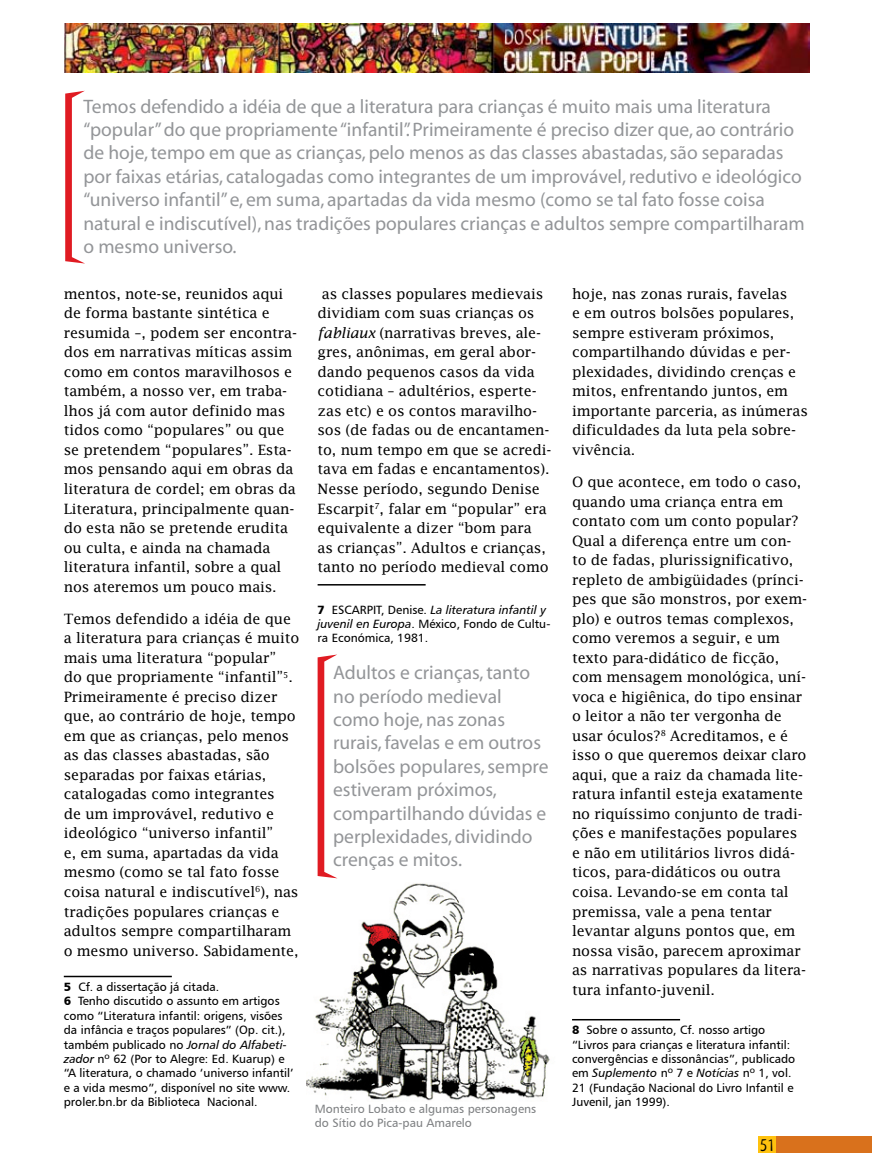
<style>
.page{position:relative;width:872px;height:1170px;background:#fff}
.page>*{position:absolute;margin:0;border:0;box-sizing:border-box;transform-origin:0 0}
.t1{font:19.5px/23.4px "Myriad";color:#939598}
.t2{font:18px "Myriad Tilt";color:#000}
.t3{font:14.25px/19.5px "Lucida Fax";letter-spacing:-.01em;color:#000}
.t4{font:12px/14.4px "Humanist 777 BT Roman B";color:#000}
.t5{font:12px "Humanist 777 BT Italic B";color:#000}
.t6{font:12px/14.4px "Humanist 777 BT Roman B";color:#808284}
.s1{font-family:"Humanist 777 BT Italic B"}
.s2{font-style:italic}
.s3{font-family:"Humanist 777 BT Roman B"}
</style>
<div class="page">
<div style="left:775px;top:1135px;width:97px;height:17px;background:#d9711c"></div>
<div style="left:758px;top:1135px;width:17px;height:17px;background:#ffc20e"></div>
<hr style="left:64px;top:975px;width:108px;height:2px;background:#000">
<hr style="left:317px;top:584px;width:108px;height:1px;background:#000">
<hr style="left:572px;top:1018px;width:108px;height:2px;background:#000">
<img style="left:65px;top:23px;width:744px;height:49px">
<svg style="left:65px;top:91px;width:20px;height:172px"></svg>
<svg style="left:317px;top:654px;width:20px;height:224px"></svg>
<img style="left:306px;top:883px;width:244px;height:218px">
<p class="t1" style="left:83px;top:95px;width:723px">Temos defendido a idéia de que a literatura para crianças é muito mais uma literatura “popular” do que propriamente “infantil”. Primeiramente é preciso dizer que, ao contrário de hoje, tempo em que as crianças, pelo menos as das classes abastadas, são separadas por faixas etárias, catalogadas como integrantes de um improvável, redutivo e ideológico “universo infantil” e, em suma, apartadas da vida mesmo (como se tal fato fosse coisa natural e indiscutível), nas tradições populares crianças e adultos sempre compartilharam o mesmo universo.</p>
<p class="t3" style="left:64px;top:284px;width:235px">mentos, note-se, reunidos aqui de forma bastante sintética e resumida –, podem ser encontra&shy;dos em narrativas míticas assim como em contos maravilhosos e também, a nosso ver, em traba&shy;lhos já com autor definido mas tidos como “populares” ou que se pretendem “populares”. Esta&shy;mos pensando aqui em obras da literatura de cordel; em obras da<br>Literatura, principalmente quan&shy;do esta não se pretende erudita ou culta, e ainda na chamada literatura infantil, sobre a qual nos ateremos um pouco mais.</p>
<p class="t3" style="left:64px;top:608px;width:237px">Temos defendido a idéia de que a literatura para crianças é muito mais uma literatura “popular”<br>do que propriamente “infantil” .<br>Primeiramente é preciso dizer que, ao contrário de hoje, tempo em que as crianças, pelo menos as das classes abastadas, são separadas por faixas etárias, catalogadas como integrantes<br>de um improvável, redutivo e ideológico “universo infantil”<br>e, em suma, apartadas da vida mesmo (como se tal fato fosse coisa natural e indiscutível ), nas tradições populares crianças e adultos sempre compartilharam o mesmo universo. Sabidamente,</p>
<p class="t4" style="left:78px;top:979px;width:142px">Cf. a dissertação já citada.</p>
<p class="t4" style="left:78px;top:993px;width:203px">Tenho discutido o assunto em artigos</p>
<p class="t4" style="left:64px;top:1008px;width:220px">como “Literatura infantil: origens, visões</p>
<p class="t4" style="left:64px;top:1022px;width:223px">da infância e traços populares” (Op. cit.),</p>
<p class="t4" style="left:64px;top:1036px;width:224px">também publicado no <span class="s1">Jornal do Alfabeti-</span></p>
<p class="t4" style="left:64px;top:1051px;width:222px"><span class="s1">zador</span> nº 62 (Por to Alegre: Ed. Kuarup) e</p>
<p class="t4" style="left:64px;top:1065px;width:231px">“A literatura, o chamado ‘universo infantil’</p>
<p class="t4" style="left:64px;top:1080px;width:228px">e a vida mesmo”, disponível no site www.</p>
<p class="t4" style="left:64px;top:1094px;width:195px">proler.bn.br da Biblioteca Nacional.</p>
<p class="t3" style="left:317px;top:284px;width:235px;text-indent:4px">as classes populares medievais dividiam com suas crianças os <span class="s2">fabliaux</span> (narrativas breves, ale&shy;gres, anônimas, em geral abor&shy;dando pequenos casos da vida cotidiana – adultérios, esperte&shy;zas etc) e os contos maravilho&shy;sos (de fadas ou de encantamen&shy;to, num tempo em que se acredi&shy;tava em fadas e encantamentos).<br>Nesse período, segundo Denise<br>Escarpit , falar em “popular” era equivalente a dizer “bom para<br>as crianças”. Adultos e crianças, tanto no período medieval como</p>
<p class="t5" style="left:332px;top:602px;width:216px"><span class="s3">ESCARPIT, Denise.</span> La literatura infantil y</p>
<p class="t4" style="left:317px;top:616px;width:234px"><span class="s1">juvenil en Europa</span>. México, Fondo de Cultu&shy;ra Económica, 1981.</p>
<h1 class="t1" style="left:333px;top:661px;width:217px">Adultos e crianças, tanto no período medieval como hoje, nas zonas rurais, favelas e em outros bolsões populares, sempre estiveram próximos, compartilhando dúvidas e perplexidades, dividindo crenças e mitos.</h1>
<p class="t6" style="left:315px;top:1101px;width:223px">Monteiro Lobato e algumas personagens do Sítio do Pica-pau Amarelo</p>
<p class="t3" style="left:572px;top:284px;width:237px">hoje, nas zonas rurais, favelas<br>e em outros bolsões populares, sempre estiveram próximos, compartilhando dúvidas e per&shy;plexidades, dividindo crenças e mitos, enfrentando juntos, em importante parceria, as inúmeras dificuldades da luta pela sobre&shy;vivência.</p>
<p class="t3" style="left:572px;top:472px;width:236px">O que acontece, em todo o caso, quando uma criança entra em contato com um conto popular?<br>Qual a diferença entre um con&shy;to de fadas, plurissignificativo, repleto de ambigüidades (prínci&shy;pes que são monstros, por exem&shy;plo) e outros temas complexos, como veremos a seguir, e um texto para-didático de ficção, com mensagem monológica, uní&shy;voca e higiênica, do tipo ensinar o leitor a não ter vergonha de usar óculos? Acreditamos, e é isso o que queremos deixar claro aqui, que a raiz da chamada lite&shy;ratura infantil esteja exatamente no riquíssimo conjunto de tradi&shy;ções e manifestações populares e não em utilitários livros didá&shy;ticos, para-didáticos ou outra coisa. Levando-se em conta tal premissa, vale a pena tentar levantar alguns pontos que, em nossa visão, parecem aproximar as narrativas populares da litera&shy;tura infanto-juvenil.</p>
<p class="t4" style="left:572px;top:1022px;width:225px;text-indent:14px">Sobre o assunto, Cf. nosso artigo “Livros para crianças e literatura infantil: convergências e dissonâncias”, publicado</p>
<p class="t5" style="left:572px;top:1065px;width:221px"><span class="s3">em</span> Suplemento <span class="s3">nº 7 e</span> Notícias <span class="s3">nº 1, vol.</span></p>
<p class="t4" style="left:572px;top:1080px;width:223px">21 (Fundação Nacional do Livro Infantil e<br>Juvenil, jan 1999).</p>
<p class="t2" style="left:760px;top:1134px;width:16px">51</p>
</div>
